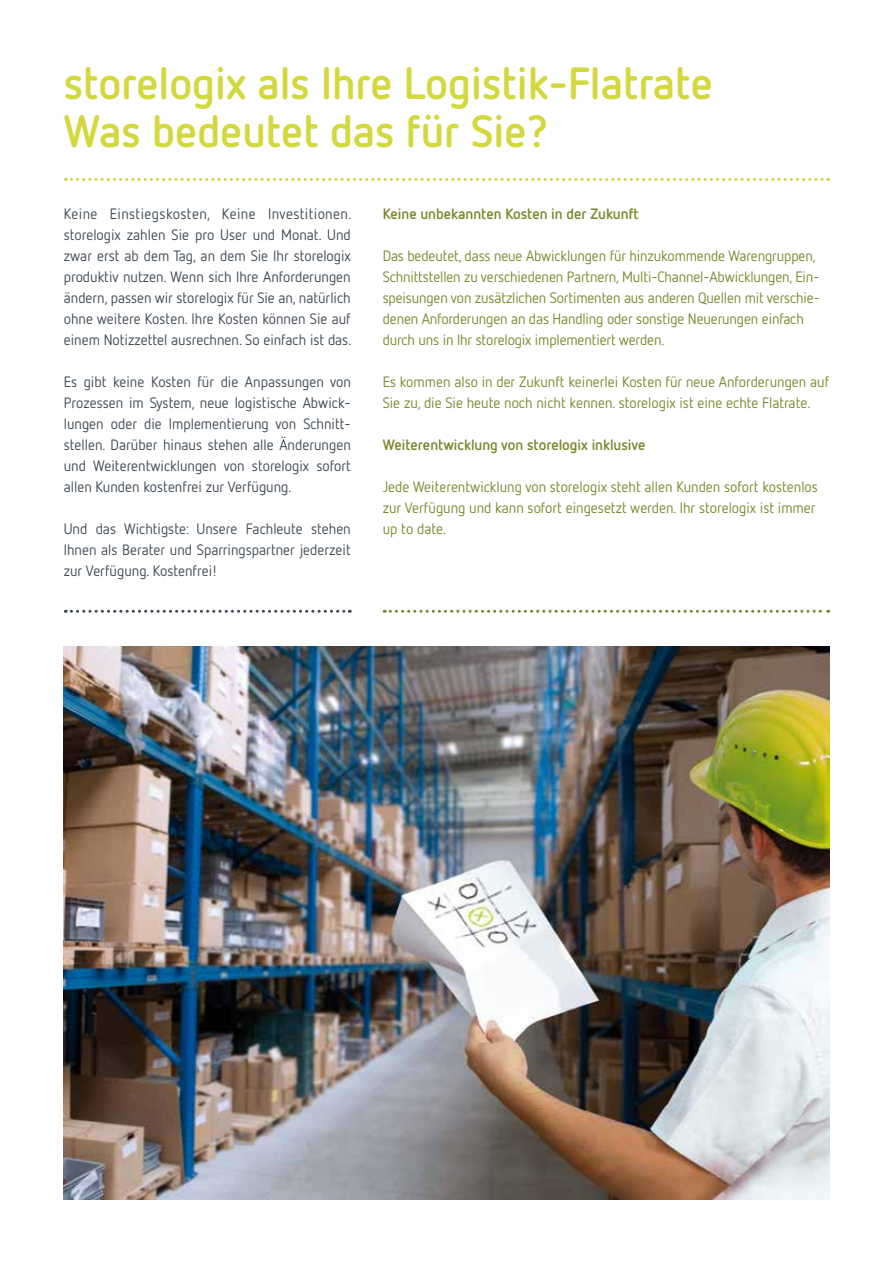
<style>
.page{position:relative;width:893px;height:1263px;background:#fff}
.page>*{position:absolute;margin:0;border:0;box-sizing:border-box;transform-origin:0 0}
.t1{font:700 45px/48px "Netto OT";color:#d3d83d}
.t2{font:15px/21px "Netto OT";color:#3f4954;text-align:justify}
.t3{font:15px/21px "Netto OT";letter-spacing:-.01em;color:#7d862d}
.t4{font:700 15px "Netto OT";color:#7d862d}
</style>
<div class="page">
<img style="left:64px;top:646px;width:765px;height:553px">
<svg style="left:65px;top:178px;width:764px;height:3px"></svg>
<svg style="left:65px;top:610px;width:285px;height:3px"></svg>
<svg style="left:384px;top:610px;width:445px;height:3px"></svg>
<h1 class="t1" style="left:64px;top:58px;width:650px">storelogix als Ihre Logistik-Flatrate<br>Was bedeutet das für Sie?</h1>
<p class="t2" style="left:64px;top:203px;width:289px">Keine Einstiegskosten, Keine Investitionen. storelogix zahlen Sie pro User und Monat. Und zwar erst ab dem Tag, an dem Sie Ihr storelogix produktiv nutzen. Wenn sich Ihre Anforderungen ändern, passen wir storelogix für Sie an, natürlich ohne weitere Kosten. Ihre Kosten können Sie auf einem Notizzettel ausrechnen. So einfach ist das.</p>
<p class="t2" style="left:64px;top:371px;width:289px">Es gibt keine Kosten für die Anpassungen von Prozessen im System, neue logistische Abwick&shy;lungen oder die Implementierung von Schnitt&shy;stellen. Darüber hinaus stehen alle Änderungen und Weiterentwicklungen von storelogix sofort allen Kunden kostenfrei zur Verfügung.</p>
<p class="t2" style="left:64px;top:518px;width:288px">Und das Wichtigste: Unsere Fachleute stehen Ihnen als Berater und Sparringspartner jederzeit zur Verfügung. Kostenfrei!</p>
<p class="t4" style="left:383px;top:204px;width:258px">Keine unbekannten Kosten in der Zukunft</p>
<p class="t3" style="left:383px;top:245px;width:439px">Das bedeutet, dass neue Abwicklungen für hinzukommende Warengruppen, Schnittstellen zu verschiedenen Partnern, Multi-Channel-Abwicklungen, Ein&shy;speisungen von zusätzlichen Sortimenten aus anderen Quellen mit verschie&shy;denen Anforderungen an das Handling oder sonstige Neuerungen einfach durch uns in Ihr storelogix implementiert werden.</p>
<p class="t3" style="left:383px;top:371px;width:448px">Es kommen also in der Zukunft keinerlei Kosten für neue Anforderungen auf<br>Sie zu, die Sie heute noch nicht kennen. storelogix ist eine echte Flatrate.</p>
<p class="t4" style="left:383px;top:435px;width:264px">Weiterentwicklung von storelogix inklusive</p>
<p class="t3" style="left:383px;top:476px;width:437px">Jede Weiterentwicklung von storelogix steht allen Kunden sofort kostenlos zur Verfügung und kann sofort eingesetzt werden. Ihr storelogix ist immer up to date.</p>
</div>
